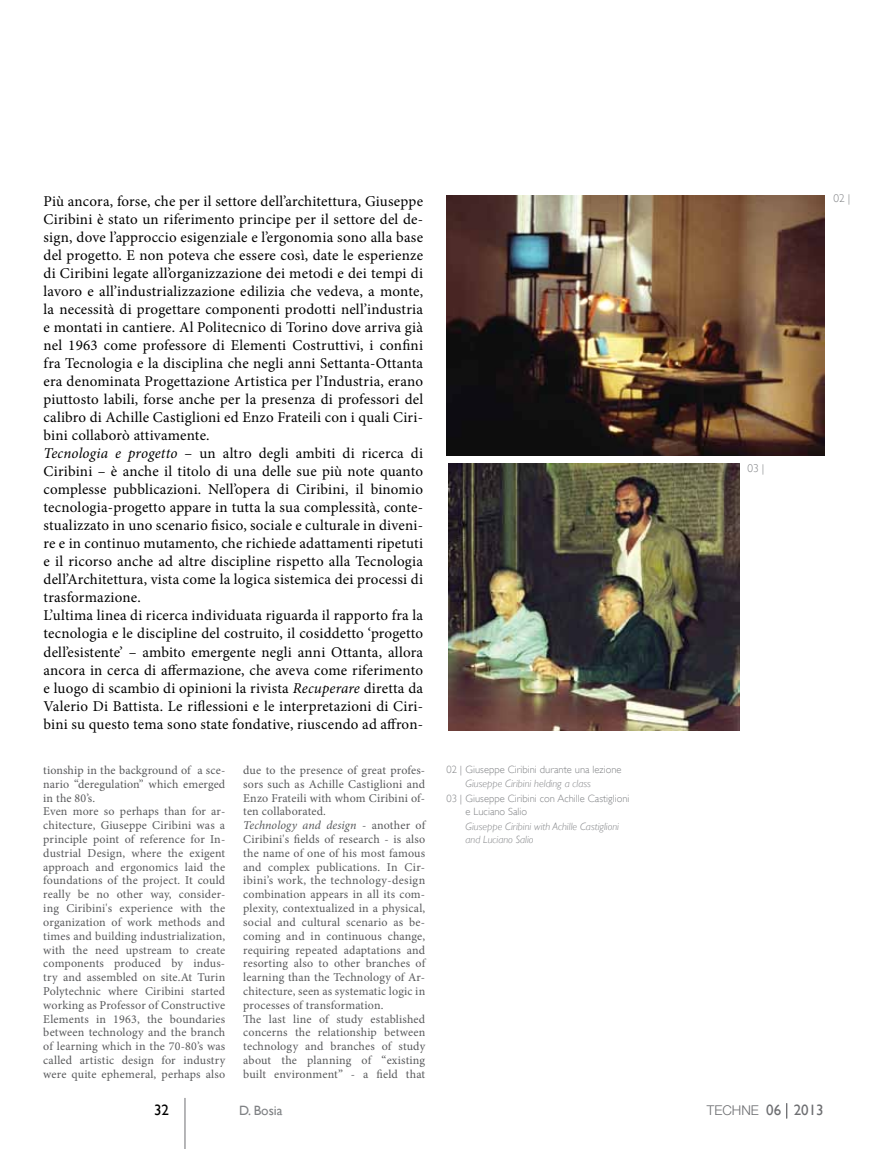
<style>
.page{position:relative;width:893px;height:1149px;background:#fff}
.page>*{position:absolute;margin:0;border:0;box-sizing:border-box;transform-origin:0 0}
.t1{font:15px/18px "Minion Pro";letter-spacing:.015em;color:#000}
.t2{font:15px "Gill Sans";color:#000}
.t3{font:300 13.5px "Helvetica Neue";color:#6d6e71}
.t4{font:13.5px "Gill Sans";color:#808285}
.t5{font:12px/13.8px "Minion Pro";letter-spacing:.015em;color:#58595b}
.t6{font:300 11.25px "Gill Sans";color:#808285}
.t7{font:300 10.5px/12.8px "Gill Sans";color:#808285}
.t8{font:italic 300 10.5px/12.8px "Gill Sans";color:#808285}
.s1{font-style:italic}
.s2{font-weight:500}
.s3{font-family:"Gill Sans";font-weight:400;font-size:15px}
</style>
<div class="page">
<svg style="left:786px;top:1103px;width:1px;height:15px"></svg>
<hr style="left:185px;top:1097px;width:1px;height:51px;background:#6d6e71">
<img style="left:448px;top:463px;width:292px;height:267px">
<img style="left:446px;top:195px;width:379px;height:260px">
<p class="t1" style="left:44px;top:192px;width:381px">Più ancora, forse, che per il settore dell’architettura, Giuseppe Ciribini è stato un riferimento principe per il settore del de&shy;sign, dove l’approccio esigenziale e l’ergonomia sono alla base del progetto. E non poteva che essere così, date le esperienze di Ciribini legate all’organizzazione dei metodi e dei tempi di lavoro e all’industrializzazione edilizia che vedeva, a monte, la necessità di progettare componenti prodotti nell’industria e montati in cantiere. Al Politecnico di Torino dove arriva già nel 1963 come professore di Elementi Costruttivi, i confini fra Tecnologia e la disciplina che negli anni Settanta-Ottanta era denominata Progettazione Artistica per l’Industria, erano piuttosto labili, forse anche per la presenza di professori del calibro di Achille Castiglioni ed Enzo Frateili con i quali Ciri&shy;bini collaborò attivamente.<br><span class="s1">Tecnologia e progetto</span> – un altro degli ambiti di ricerca di Ciribini – è anche il titolo di una delle sue più note quanto complesse pubblicazioni. Nell’opera di Ciribini, il binomio tecnologia-progetto appare in tutta la sua complessità, conte&shy;stualizzato in uno scenario fisico, sociale e culturale in diveni&shy;re e in continuo mutamento, che richiede adattamenti ripetuti e il ricorso anche ad altre discipline rispetto alla Tecnologia dell’Architettura, vista come la logica sistemica dei processi di trasformazione.<br>L’ultima linea di ricerca individuata riguarda il rapporto fra la tecnologia e le discipline del costruito, il cosiddetto ‘progetto dell’esistente’ – ambito emergente negli anni Ottanta, allora ancora in cerca di affermazione, che aveva come riferimento e luogo di scambio di opinioni la rivista <span class="s1">Recuperare</span> diretta da Valerio Di Battista. Le riflessioni e le interpretazioni di Ciri&shy;bini su questo tema sono state fondative, riuscendo ad affron-</p>
<p class="t5" style="left:43px;top:763px;width:183px">tionship in the background of a sce&shy;nario “deregulation” which emerged in the 80’s.<br>Even more so perhaps than for ar&shy;chitecture, Giuseppe Ciribini was a principle point of reference for In&shy;dustrial Design, where the exigent approach and ergonomics laid the foundations of the project. It could really be no other way, consider&shy;ing Ciribini's experience with the organization of work methods and times and building industrialization, with the need upstream to create components produced by indus&shy;try and assembled on site.At Turin Polytechnic where Ciribini started working as Professor of Constructive Elements in 1963, the boundaries between technology and the branch of learning which in the 70-80’s was called artistic design for industry were quite ephemeral, perhaps also</p>
<p class="t5" style="left:243px;top:763px;width:183px">due to the presence of great profes&shy;sors such as Achille Castiglioni and Enzo Frateili with whom Ciribini of&shy;ten collaborated.<br><span class="s1">Technology and design</span> - another of Ciribini's fields of research - is also the name of one of his most famous and complex publications. In Cir&shy;ibini’s work, the technology-design combination appears in all its com&shy;plexity, contextualized in a physical, social and cultural scenario as be&shy;coming and in continuous change, requiring repeated adaptations and resorting also to other branches of learning than the Technology of Ar&shy;chitecture, seen as systematic logic in processes of transformation.<br>The last line of study established concerns the relationship between technology and branches of study about the planning of <span class="s2">“</span>existing built environment<span class="s2">”</span> - a field that</p>
<p class="t7" style="left:446px;top:762px;width:177px">02 | Giuseppe Ciribini durante una lezione</p>
<p class="t8" style="left:466px;top:777px;width:127px">Giuseppe Ciribini helding a class</p>
<p class="t7" style="left:466px;top:792px;width:165px;text-indent:-19px">03 | Giuseppe Ciribini con Achille Castiglioni e Luciano Salio</p>
<p class="t8" style="left:466px;top:819px;width:155px">Giuseppe Ciribini with Achille Castiglioni and Luciano Salio</p>
<p class="t6" style="left:748px;top:461px;width:18px">03 |</p>
<p class="t2" style="left:154px;top:1100px;width:16px">32</p>
<p class="t4" style="left:239px;top:1102px;width:45px">D. Bosia</p>
<p class="t3" style="left:707px;top:1101px;width:118px">TECHNE <span class="s3">06 2013</span></p>
<p class="t6" style="left:833px;top:192px;width:18px">02 |</p>
</div>
